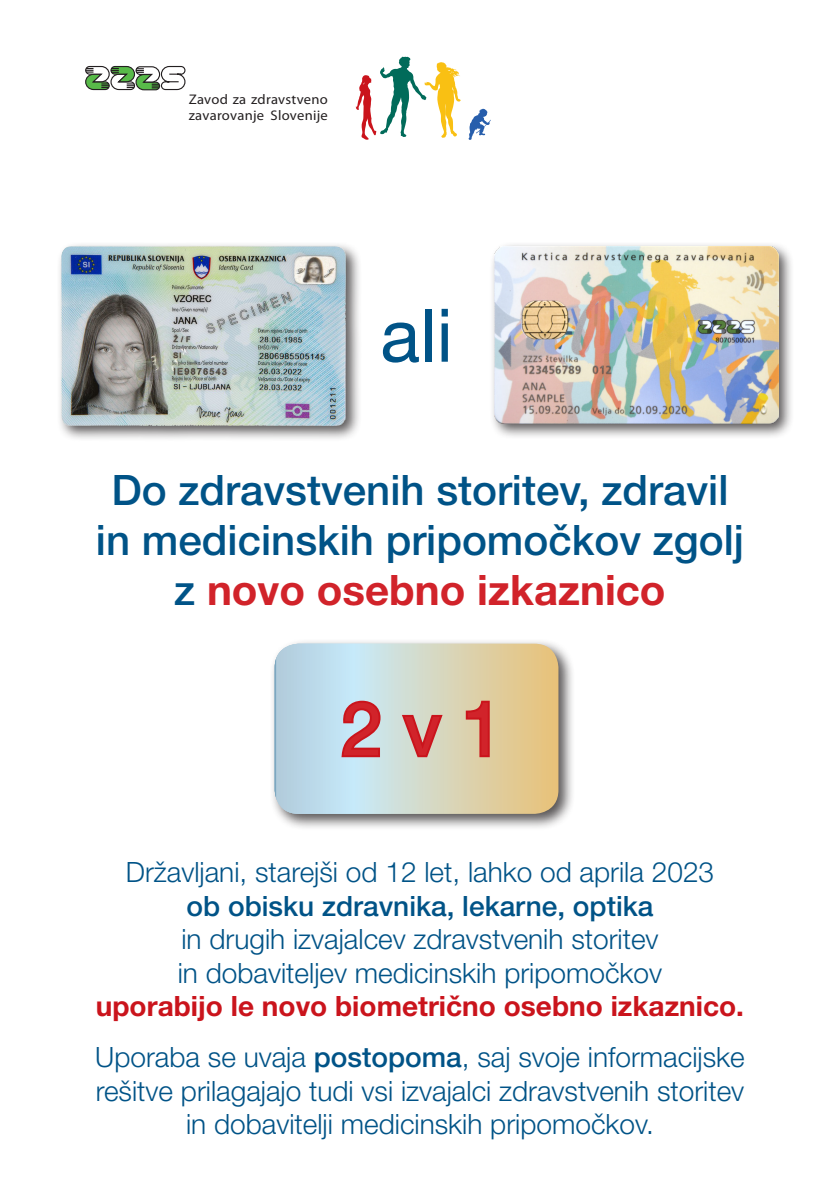
<style>
.page{position:relative;width:840px;height:1191px;background:#fff}
.page>*{position:absolute;margin:0;border:0;box-sizing:border-box;transform-origin:0 0}
.naslov{font:74px "Helvetica Neue LT Pro";color:#005387}
.naslov-2{font:74px "Helvetica Neue LT Pro";color:#d1232a}
.naslov-3{font:500 42px/50px "Helvetica Neue LT Pro";color:#005387;text-align:center}
.body{font:300 28px/33.6px "Helvetica Neue LT Pro";color:#005387;text-align:center}
.bodi{font:300 28px/33.6px "Helvetica Neue LT Pro";color:#005387;text-align:center}
.t1{font:14px/16.8px "Myriad Pro";letter-spacing:.02em;color:#231f20;scale:1.04 1}
.s1{font-weight:700;color:#d1232a}
.s2{font-weight:500}
.s3{font-weight:700;color:#ca141c}
</style>
<div class="page">
<div style="left:269px;top:638px;width:305px;height:192px;background:#231f20;opacity:.75"></div>
<svg style="left:274px;top:643px;width:284px;height:171px;background:#d0d5c3"></svg>
<svg style="left:85px;top:65px;width:101px;height:26px"></svg>
<svg style="left:468px;top:109px;width:22px;height:31px"></svg>
<svg style="left:355px;top:57px;width:105px;height:83px"></svg>
<div style="left:56px;top:241px;width:306px;height:201px;background:#231f20;opacity:.75"></div>
<img style="left:62px;top:247px;width:283px;height:178px">
<div style="left:488px;top:241px;width:306px;height:198px;background:#231f20;opacity:.75"></div>
<img style="left:494px;top:247px;width:283px;height:176px">
<svg style="left:339px;top:698px;width:43px;height:61px;background:#c8949e"></svg>
<svg style="left:399px;top:712px;width:45px;height:47px;background:#d09b93"></svg>
<svg style="left:463px;top:698px;width:28px;height:61px;background:#d6927b"></svg>
<p class="t1" style="left:189px;top:90px;width:135px">Zavod za zdravstveno zavarovanje Slovenije</p>
<p class="naslov" style="left:380px;top:291px;width:74px">ali</p>
<p class="naslov-3" style="left:96px;top:465px;width:649px">Do zdravstvenih storitev, zdravil in medicinskih pripomočkov zgolj z <span class="s1">novo osebno izkaznico</span></p>
<p class="naslov-2" style="left:342px;top:684px;width:162px">2 v 1</p>
<p class="body" style="left:96px;top:854px;width:649px">Državljani, starejši od 12 let, lahko od aprila 2023<br><span class="s2">ob obisku zdravnika, lekarne, optika<br></span>in drugih izvajalcev zdravstvenih storitev<br>in dobaviteljev medicinskih pripomočkov<br><span class="s3">uporabijo le novo biometrično osebno izkaznico.</span></p>
<p class="bodi" style="left:95px;top:1039px;width:650px">Uporaba se uvaja <span class="s2">postopoma</span>, saj svoje informacijske rešitve prilagajajo tudi vsi izvajalci zdravstvenih storitev in dobavitelji medicinskih pripomočkov.</p>
</div>
